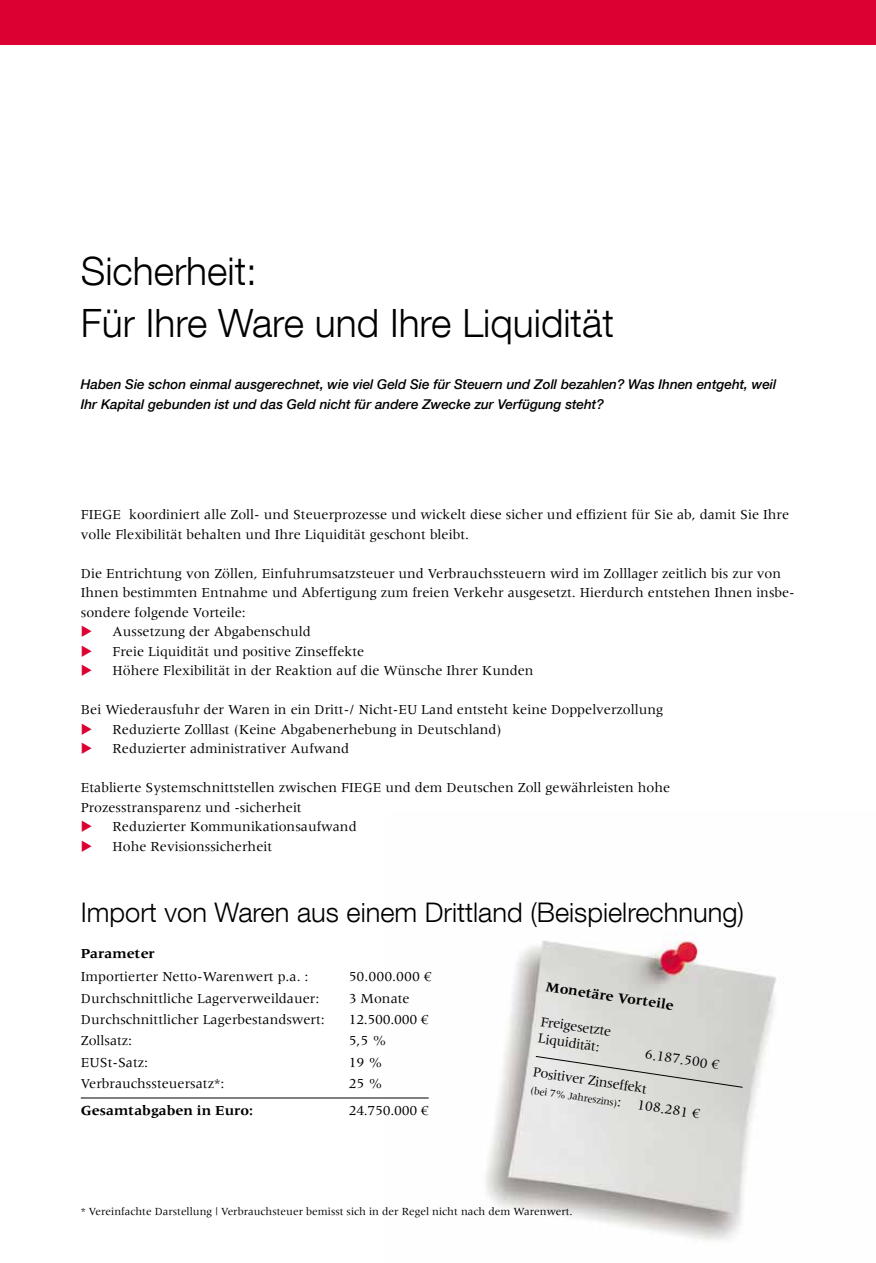
<style>
.page{position:relative;width:876px;height:1263px;background:#fff}
.page>*{position:absolute;margin:0;border:0;box-sizing:border-box;transform-origin:0 0}
.t1{font:300 39px/52.1px "Helvetica Neue LT Com";color:#000}
.t2{font:300 27px "Helvetica Neue LT Com";color:#000}
.t3{font:14.25px/19.5px "Meridien LT Std";color:#000}
.t4{font:700 14.25px "Meridien LT Std";color:#000}
.t5{font:italic 500 13.5px/19.5px "Helvetica Neue LT Com";color:#000}
.t6{font:11.25px "Meridien LT Std";color:#000}
.t7{font:10.5px "Meridien LT Std";color:#000}
.s1{color:#db0031}
.s2{font-size:14.25px}
</style>
<div class="page">
<img style="left:386px;top:932px;width:391px;height:309px">
<div style="left:0;top:0;width:876px;height:45px;background:#db0031"></div>
<svg style="left:535px;top:1055px;width:208px;height:33px;background:#d5d5d2"></svg>
<hr style="left:81px;top:1097px;width:348px;height:1px;background:#000">
<h1 class="t1" style="left:81px;top:244px;width:535px">Sicherheit:<br>Für Ihre Ware und Ihre Liquidität</h1>
<p class="t5" style="left:81px;top:374px;width:697px">Haben Sie schon einmal ausgerechnet, wie viel Geld Sie für Steuern und Zoll bezahlen? Was Ihnen entgeht, weil<br>Ihr Kapital gebunden ist und das Geld nicht für andere Zwecke zur Verfügung steht?</p>
<p class="t3" style="left:81px;top:505px;width:710px">FIEGE koordiniert alle Zoll- und Steuerprozesse und wickelt diese sicher und effizient für Sie ab, damit Sie Ihre volle Flexibilität behalten und Ihre Liquidität geschont bleibt.</p>
<p class="t3" style="left:81px;top:563px;width:715px">Die Entrichtung von Zöllen, Einfuhrumsatzsteuer und Verbrauchssteuern wird im Zolllager zeitlich bis zur von<br>Ihnen bestimmten Entnahme und Abfertigung zum freien Verkehr ausgesetzt. Hierdurch entstehen Ihnen insbe&shy;sondere folgende Vorteile:</p>
<p class="t3" style="left:81px;top:622px;width:231px"><span class="s1">◆</span> Aussetzung der Abgabenschuld</p>
<p class="t3" style="left:81px;top:641px;width:285px"><span class="s1">◆</span> Freie Liquidität und positive Zinseffekte</p>
<p class="t3" style="left:81px;top:661px;width:454px"><span class="s1">◆</span> Höhere Flexibilität in der Reaktion auf die Wünsche Ihrer Kunden</p>
<p class="t3" style="left:81px;top:700px;width:584px">Bei Wiederausfuhr der Waren in ein Dritt-/ Nicht-EU Land entsteht keine Doppelverzollung</p>
<p class="t3" style="left:81px;top:719px;width:423px"><span class="s1">◆</span> Reduzierte Zolllast (Keine Abgabenerhebung in Deutschland)</p>
<p class="t3" style="left:81px;top:739px;width:270px"><span class="s1">◆</span> Reduzierter administrativer Aufwand</p>
<p class="t3" style="left:81px;top:778px;width:591px">Etablierte Systemschnittstellen zwischen FIEGE und dem Deutschen Zoll gewährleisten hohe<br>Prozesstransparenz und -sicherheit</p>
<p class="t3" style="left:81px;top:817px;width:277px"><span class="s1">◆</span> Reduzierter Kommunikationsaufwand</p>
<p class="t3" style="left:81px;top:836px;width:193px"><span class="s1">◆</span> Hohe Revisionssicherheit</p>
<h2 class="t2" style="left:81px;top:896px;width:665px">Import von Waren aus einem Drittland (Beispielrechnung)</h2>
<p class="t4" style="left:81px;top:945px;width:76px">Parameter</p>
<p class="t3" style="left:81px;top:967px;width:229px">Importierter Netto-Warenwert p.a. :</p>
<p class="t3" style="left:349px;top:967px;width:85px">50.000.000 €</p>
<p class="t3" style="left:81px;top:988px;width:240px">Durchschnittliche Lagerverweildauer:</p>
<p class="t3" style="left:349px;top:988px;width:62px">3 Monate</p>
<p class="t3" style="left:81px;top:1010px;width:246px">Durchschnittlicher Lagerbestandswert:</p>
<p class="t3" style="left:349px;top:1010px;width:82px">12.500.000 €</p>
<p class="t3" style="left:81px;top:1031px;width:53px">Zollsatz:</p>
<p class="t3" style="left:349px;top:1031px;width:40px">5,5 %</p>
<p class="t3" style="left:81px;top:1052px;width:69px">EUSt-Satz:</p>
<p class="t3" style="left:349px;top:1052px;width:36px">19 %</p>
<p class="t3" style="left:81px;top:1073px;width:145px">Verbrauchssteuersatz*:</p>
<p class="t3" style="left:349px;top:1073px;width:36px">25 %</p>
<p class="t4" style="left:81px;top:1103px;width:174px">Gesamtabgaben in Euro:</p>
<p class="t3" style="left:349px;top:1101px;width:82px">24.750.000 €</p>
<p class="t4" style="left:547px;top:977px;width:131px;rotate:9deg">Monetäre Vorteile</p>
<p class="t3" style="left:542px;top:1012px;width:73px;line-height:17.1px;rotate:9deg">Freigesetzte<br>Liquidität:</p>
<p class="t3" style="left:647px;top:1044px;width:77px;rotate:9deg">6.187.500 €</p>
<p class="t3" style="left:535px;top:1061px;width:116px;rotate:9deg">Positiver Zinseffekt</p>
<p class="t7" style="left:531px;top:1084px;width:173px;rotate:9deg">(bei 7% Jahreszins)<span class="s2">: 108.281 €</span></p>
<p class="t6" style="left:81px;top:1205px;width:493px">* Vereinfachte Darstellung | Verbrauchsteuer bemisst sich in der Regel nicht nach dem Warenwert.</p>
</div>
